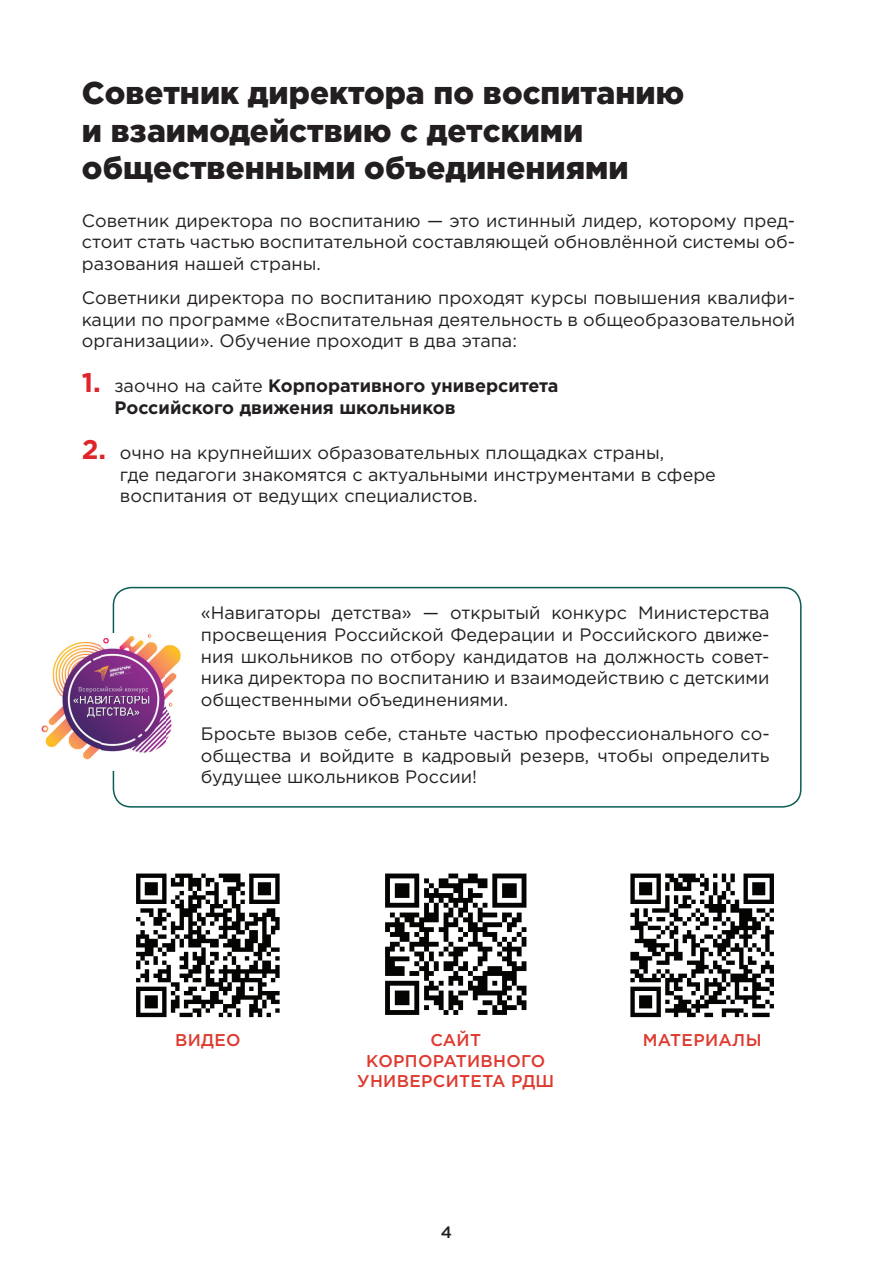
<style>
.page{position:relative;width:893px;height:1263px;background:#fff}
.page>*{position:absolute;margin:0;border:0;box-sizing:border-box;transform-origin:0 0}
.t1{font:900 31.5px/37.8px "Gotham Pro";color:#231f20}
.t2{font:18px/21.6px "Gotham Pro";color:#231f20;text-align:justify}
.t3{font:700 18px/21.6px "Gotham Pro";color:#231f20}
.t4{font:500 17.1px/20.4px "Gotham Pro";letter-spacing:.02em;color:#de3a2f;text-align:center}
.t5{font:500 16.5px "Gotham Pro";color:#231f20}
.s1{font-size:27px;color:#df252a}
.s2{font-weight:400}
.s3{font-weight:700;font-size:27px;color:#df252a}
</style>
<div class="page">
<div style="left:113px;top:587px;width:688px;height:221px;border:2px solid #0a5c54;border-radius:18px"></div>
<svg style="left:385px;top:873px;width:141px;height:142px"></svg>
<img style="left:41px;top:633px;width:140px;height:138px">
<svg style="left:630px;top:873px;width:144px;height:144px"></svg>
<svg style="left:136px;top:873px;width:144px;height:144px"></svg>
<h1 class="t1" style="left:82px;top:73px;width:604px">Советник директора по воспитанию и взаимодействию с детскими общественными объединениями</h1>
<p class="t2" style="left:82px;top:209px;width:715px">Советник директора по воспитанию — это истинный лидер, которому пред&shy;стоит стать частью воспитательной составляющей обновлённой системы об&shy;разования нашей страны.</p>
<p class="t2" style="left:82px;top:287px;width:715px">Советники директора по воспитанию проходят курсы повышения квалифи&shy;кации по программе «Воспитательная деятельность в общеобразовательной организации». Обучение проходит в два этапа:</p>
<p class="t3" style="left:114px;top:375px;width:446px;text-indent:-33px"><span class="s1">1.</span> <span class="s2">заочно на сайте</span> Корпоративного университета<br>Российского движения школьников</p>
<p class="t2" style="left:120px;top:442px;width:598px;text-align:left;text-indent:-38px"><span class="s3">2.</span> очно на крупнейших образовательных площадках страны,<br>где педагоги знакомятся с актуальными инструментами в сфере воспитания от ведущих специалистов.</p>
<p class="t2" style="left:201px;top:602px;width:570px">«Навигаторы детства» — открытый конкурс Министерства просвещения Российской Федерации и Российского движе&shy;ния школьников по отбору кандидатов на должность совет&shy;ника директора по воспитанию и взаимодействию с детскими общественными объединениями.</p>
<p class="t2" style="left:201px;top:723px;width:570px">Бросьте вызов себе, станьте частью профессионального со&shy;общества и войдите в кадровый резерв, чтобы определить будущее школьников России!</p>
<p class="t4" style="left:175px;top:1030px;width:67px">видео</p>
<p class="t4" style="left:357px;top:1030px;width:199px">Сайт<br>Корпоративного университета РДШ</p>
<p class="t4" style="left:643px;top:1030px;width:120px">материалы</p>
<p class="t5" style="left:441px;top:1223px;width:13px">4</p>
</div>
